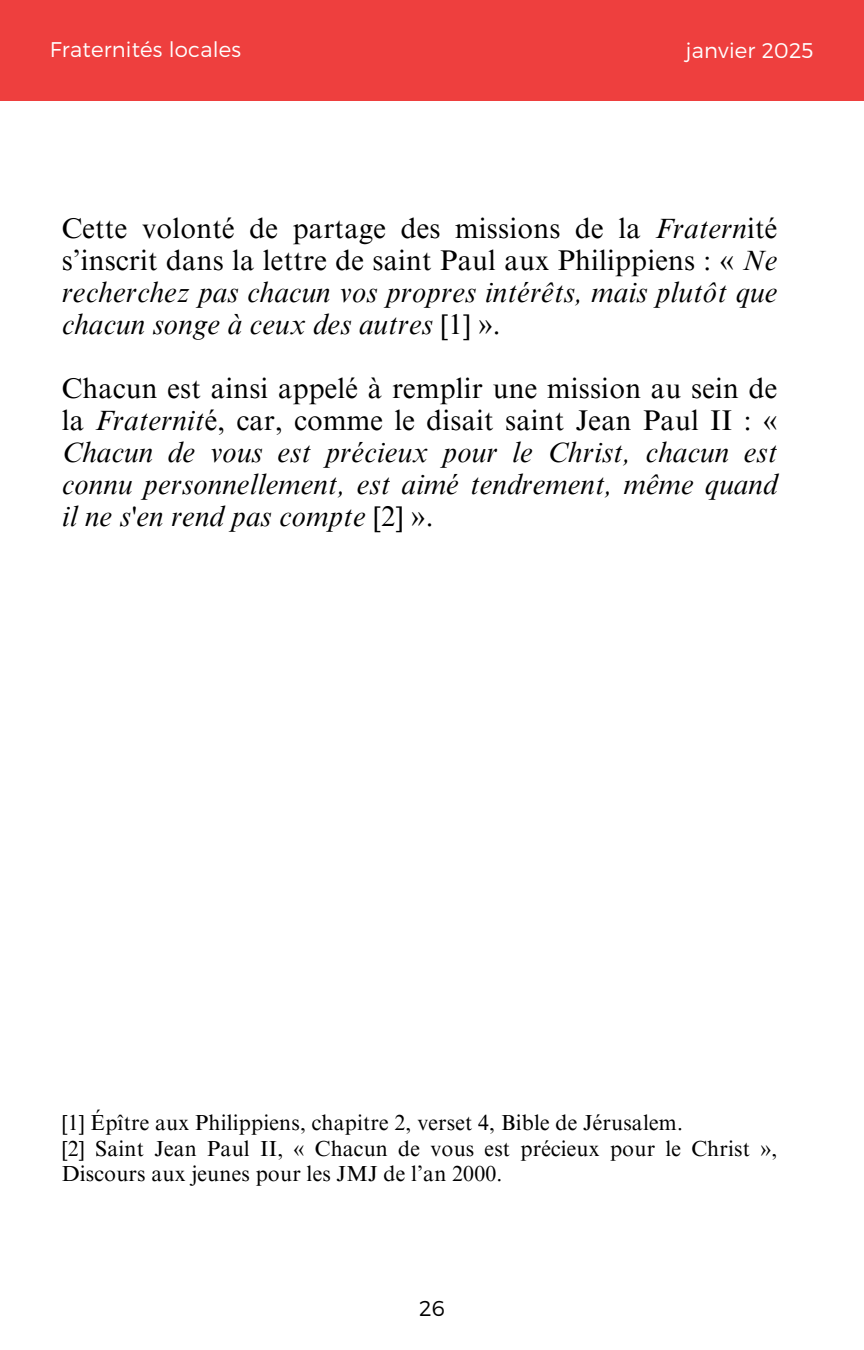
<style>
.page{position:relative;width:864px;height:1350px;background:#fff}
.page>*{position:absolute;margin:0;border:0;box-sizing:border-box;transform-origin:0 0}
.t1{font:italic 28.57px/31.9px "Times NRMT Pro";letter-spacing:.01em;color:#000;text-align:justify}
.t2{font:28.57px/31.9px "Times NRMT Pro";letter-spacing:.01em;color:#000;text-align:justify}
.t3{font:21.82px/25.2px "Times NRMT Pro";letter-spacing:.01em;color:#000}
.t4{font:300 21.6px "Montserrat";color:#000}
.t5{font:300 21.15px "Montserrat";letter-spacing:.01em;color:#fff}
.s1{font-style:italic}
.s2{font-style:normal}
</style>
<div class="page">
<div style="left:0;top:0;width:864px;height:101px;background:#ee3f3e"></div>
<p class="t5" style="left:50px;top:37px;width:193px">Fraternités locales</p>
<p class="t5" style="left:686px;top:38px;width:129px">janvier 2025</p>
<p class="t2" style="left:62px;top:213px;width:717px">Cette volonté de partage des missions de la <span class="s1">Fratern</span>ité s’inscrit dans la lettre de saint Paul aux Philippiens : « <span class="s1">Ne recherchez pas chacun vos propres intérêts, mais plutôt que chacun songe à ceux des autres</span> [1] ».</p>
<p class="t1" style="left:62px;top:374px;width:717px"><span class="s2">Chacun est ainsi appelé à remplir une mission au sein de la</span> Fraternit<span class="s2">é, car, comme le disait saint Jean Paul II : « </span>Chacun de vous est précieux pour le Christ, chacun est connu personnellement, est aimé tendrement, même quand il ne s'en rend pas compte <span class="s2">[2] ».</span></p>
<p class="t3" style="left:62px;top:1111px;width:717px">[1] Épître aux Philippiens, chapitre 2, verset 4, Bible de Jérusalem.<br>[2] Saint Jean Paul II, « Chacun de vous est précieux pour le Christ »,<br>Discours aux jeunes pour les JMJ de l’an 2000.</p>
<p class="t4" style="left:419px;top:1295px;width:27px">26</p>
</div>
